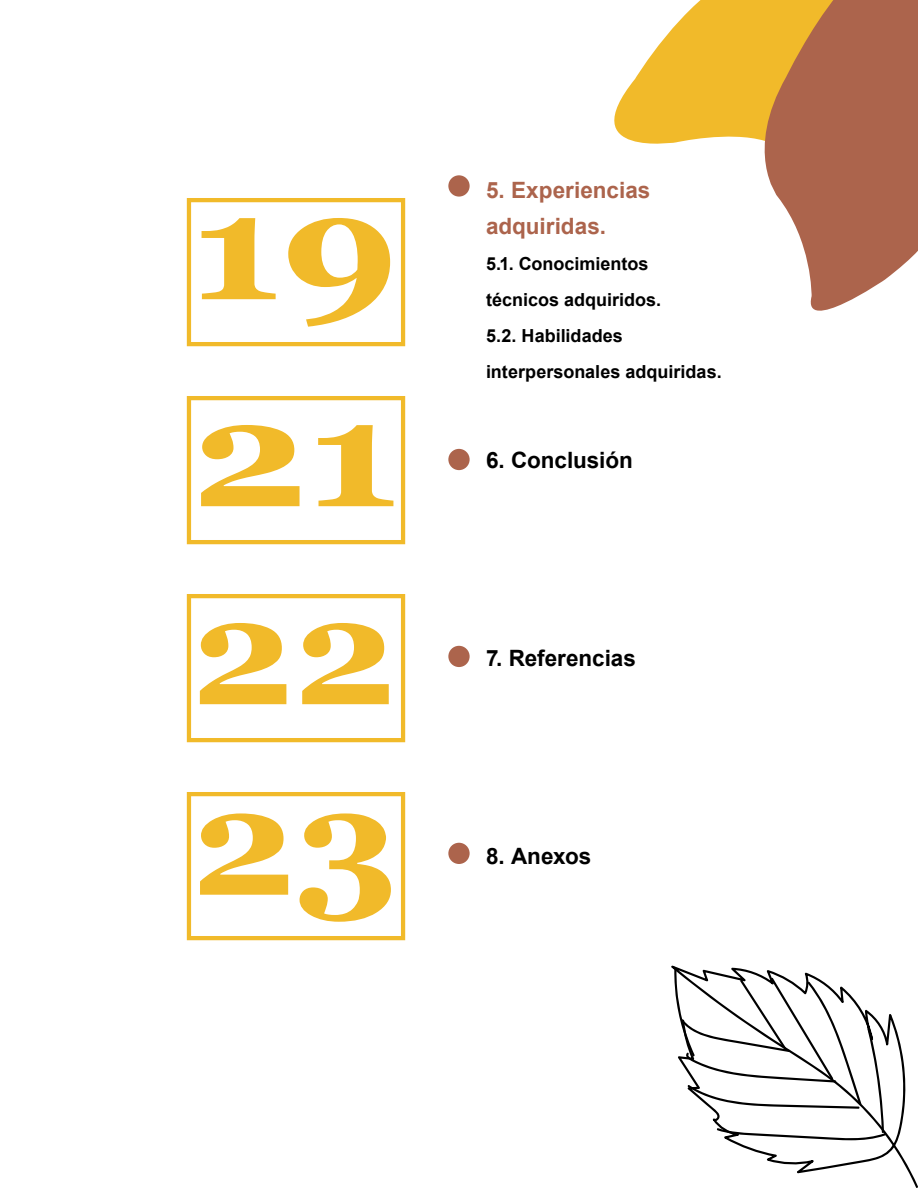
<style>
.page{position:relative;width:918px;height:1188px;background:#fff}
.page>*{position:absolute;margin:0;border:0;box-sizing:border-box;transform-origin:0 0}
.t1{font:700 150px "Georgia";color:#f1ba2a;scale:1.22 1}
.t2{font:700 150px "Georgia";color:#f1ba2a;scale:1.24 1}
.t3{font:700 150px "Georgia";color:#f1ba2a;scale:1.09 1}
.t4{font:700 150px "Georgia";color:#f1ba2a;scale:1.11 1}
.indice{font:700 22.5px "Arial";color:#000}
.indice-2{font:700 22.5px/36px "Arial";color:#ac644c}
.subtemas_indice{font:700 18px/36px "Arial";color:#000}
</style>
<div class="page">
<svg style="left:614px;top:0;width:130px;height:144px;fill:#f1ba2a"></svg>
<svg style="left:744px;top:0;width:174px;height:311px;fill:#ac644c"></svg>
<svg style="left:671px;top:965px;width:247px;height:223px"></svg>
<svg style="left:674px;top:968px;width:213px;height:172px"></svg>
<div style="left:187px;top:198px;width:218px;height:148px;border:4px solid #f1ba2a"></div>
<div style="left:187px;top:396px;width:218px;height:148px;border:4px solid #f1ba2a"></div>
<div style="left:187px;top:594px;width:218px;height:148px;border:4px solid #f1ba2a"></div>
<div style="left:187px;top:792px;width:218px;height:148px;border:4px solid #f1ba2a"></div>
<div style="left:448px;top:175px;width:22px;height:22px;background:#ac644c;border-radius:50%"></div>
<div style="left:448px;top:449px;width:22px;height:21px;background:#ac644c;border-radius:50%"></div>
<div style="left:448px;top:646px;width:22px;height:21px;background:#ac644c;border-radius:50%"></div>
<div style="left:448px;top:843px;width:22px;height:21px;background:#ac644c;border-radius:50%"></div>
<p class="t1" style="left:191px;top:151px;width:172px">19</p>
<p class="t2" style="left:191px;top:358px;width:169px">21</p>
<p class="t3" style="left:191px;top:556px;width:189px">22</p>
<p class="t4" style="left:191px;top:746px;width:189px">23</p>
<p class="indice-2" style="left:486px;top:172px;width:166px">5. Experiencias adquiridas.</p>
<p class="subtemas_indice" style="left:486px;top:246px;width:177px">5.1. Conocimientos técnicos adquiridos.</p>
<p class="subtemas_indice" style="left:486px;top:318px;width:237px">5.2. Habilidades interpersonales adquiridas.</p>
<p class="indice" style="left:486px;top:444px;width:148px">6. Conclusión</p>
<p class="indice" style="left:486px;top:642px;width:152px">7. Referencias</p>
<p class="indice" style="left:486px;top:840px;width:107px">8. Anexos</p>
</div>
